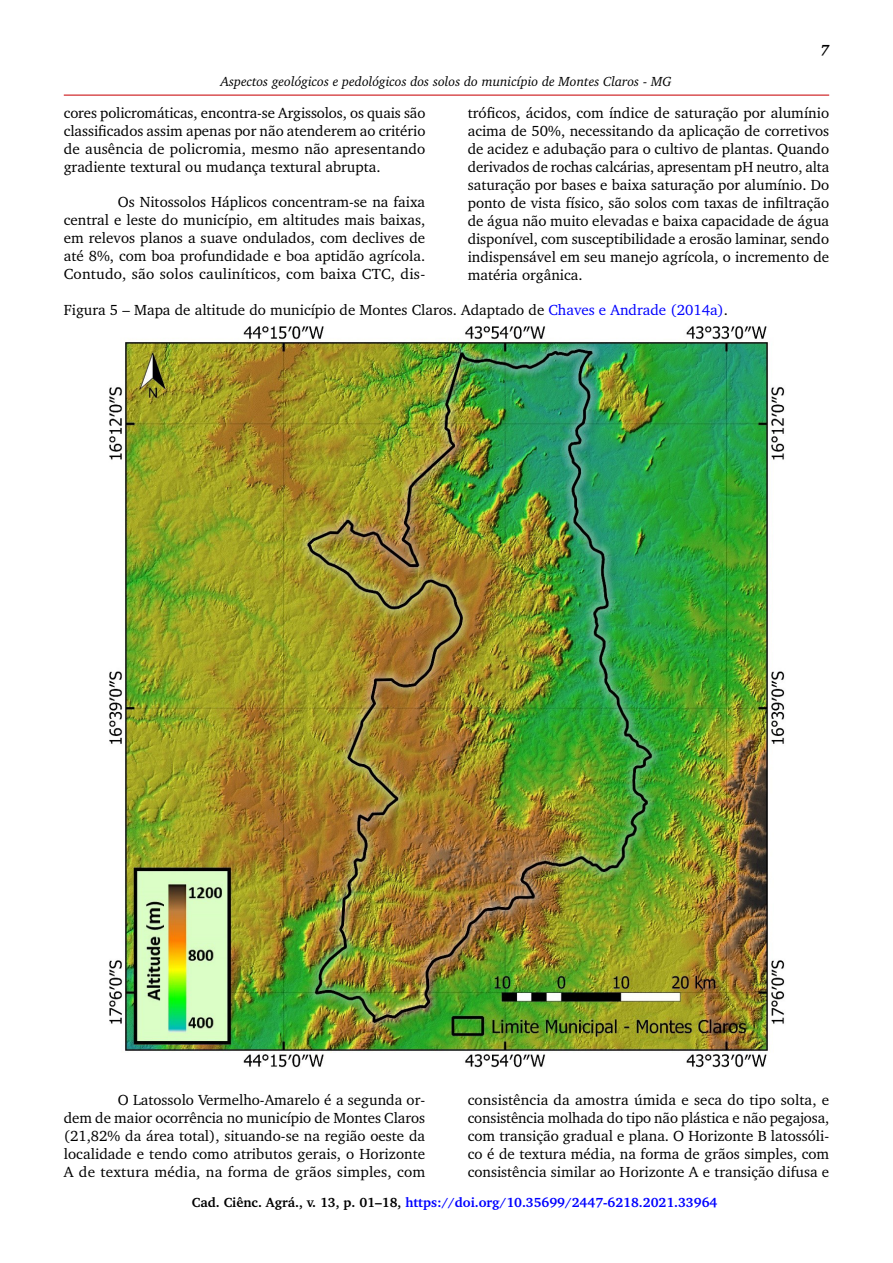
<style>
.page{position:relative;width:893px;height:1263px;background:#fff}
.page>*{position:absolute;margin:0;border:0;box-sizing:border-box;transform-origin:0 0}
.t1{font:15px/18px "Charter BT";color:#000;text-align:justify}
.t2{font:italic 700 15px "Charter BT";color:#000}
.t3{font:700 13.5px "Charter BT";color:#00f}
.t4{font:italic 13.5px "Charter BT";color:#000}
.s1{color:#00f}
.s2{color:#000}
</style>
<div class="page">
<hr style="left:64px;top:95px;width:765px;height:1px;background:#cd171a">
<img style="left:109px;top:326px;width:676px;height:742px">
<p class="t4" style="left:221px;top:73px;width:452px">Aspectos geológicos e pedológicos dos solos do município de Montes Claros - MG</p>
<p class="t2" style="left:820px;top:40px;width:10px">7</p>
<p class="t1" style="left:468px;top:103px;width:363px">tróficos, ácidos, com índice de saturação por alumínio acima de 50%, necessitando da aplicação de corretivos de acidez e adubação para o cultivo de plantas. Quando derivados de rochas calcárias, apresentam pH neutro, alta saturação por bases e baixa saturação por alumínio. Do ponto de vista físico, são solos com taxas de infiltração de água não muito elevadas e baixa capacidade de água disponível, com susceptibilidade a erosão laminar, sendo indispensável em seu manejo agrícola, o incremento de matéria orgânica.</p>
<p class="t1" style="left:64px;top:300px;width:666px">Figura 5 – Mapa de altitude do município de Montes Claros. Adaptado de <span class="s1">Chaves e Andrade (2014a)</span>.</p>
<p class="t1" style="left:64px;top:103px;width:363px">cores policromáticas, encontra-se Argissolos, os quais são classificados assim apenas por não atenderem ao critério de ausência de policromia, mesmo não apresentando gradiente textural ou mudança textural abrupta.</p>
<p class="t1" style="left:64px;top:192px;width:363px;text-indent:54px">Os Nitossolos Háplicos concentram-se na faixa central e leste do município, em altitudes mais baixas, em relevos planos a suave ondulados, com declives de até 8%, com boa profundidade e boa aptidão agrícola.<br>Contudo, são solos cauliníticos, com baixa CTC, dis-</p>
<p class="t1" style="left:64px;top:1091px;width:363px;text-indent:54px">O Latossolo Vermelho-Amarelo é a segunda or&shy;dem de maior ocorrência no município de Montes Claros (21,82% da área total), situando-se na região oeste da localidade e tendo como atributos gerais, o Horizonte A de textura média, na forma de grãos simples, com</p>
<p class="t1" style="left:468px;top:1091px;width:363px">consistência da amostra úmida e seca do tipo solta, e consistência molhada do tipo não plástica e não pegajosa, com transição gradual e plana. O Horizonte B latossóli&shy;co é de textura média, na forma de grãos simples, com consistência similar ao Horizonte A e transição difusa e</p>
<p class="t3" style="left:192px;top:1194px;width:527px"><span class="s2">Cad. Ciênc. Agrá., v. 13, p. 01–18,</span> https://doi.org/10.35699/2447-6218.2021.33964</p>
</div>
